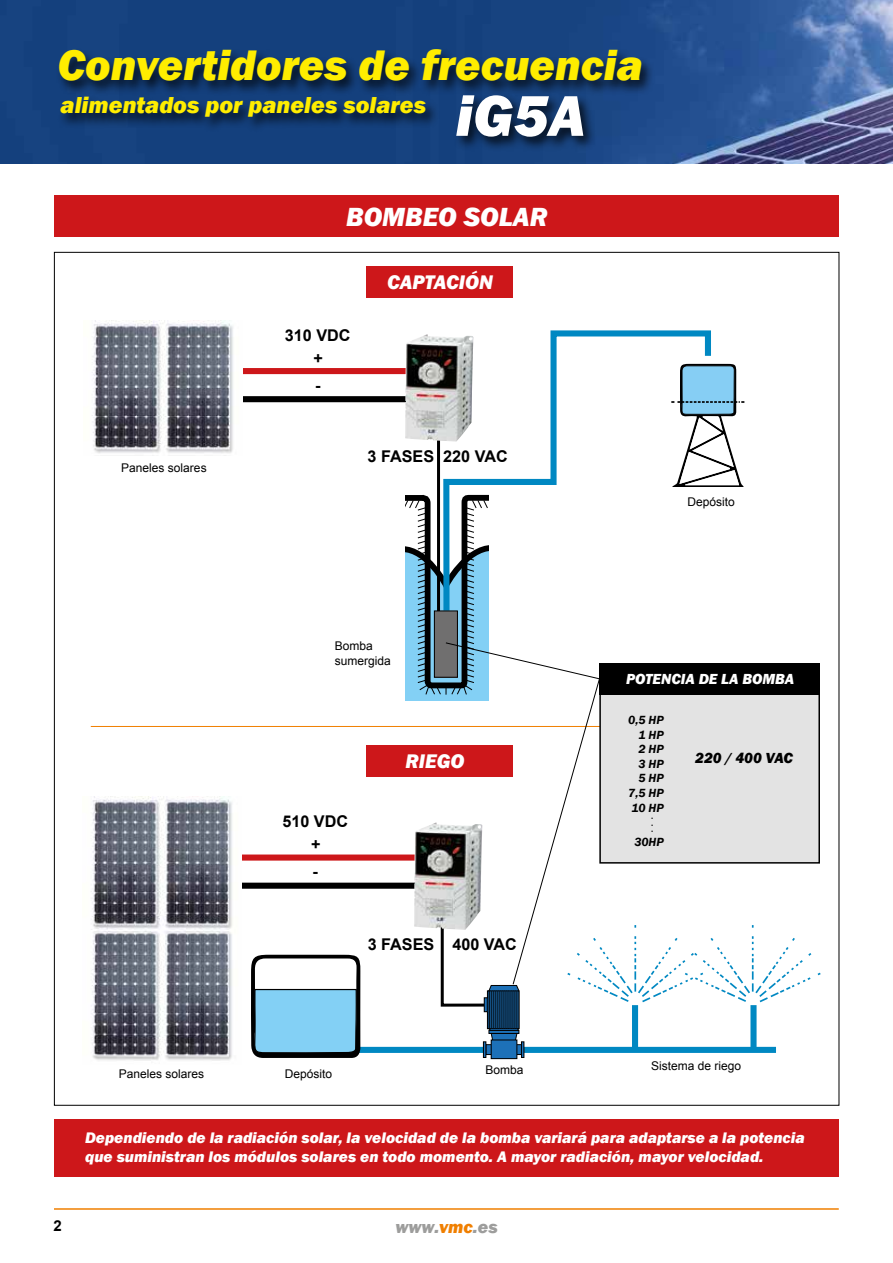
<style>
.page{position:relative;width:893px;height:1263px;background:#fff}
.page>*{position:absolute;margin:0;border:0;box-sizing:border-box;transform-origin:0 0}
.t1{font:italic 800 59.4px "Franklin Gothic";color:#fff}
.t2{font:italic 800 43.95px "Franklin Gothic";color:#ffed00}
.t3{font:italic 800 27px "Franklin Gothic";color:#fff}
.t4{font:italic 800 23.7px "Franklin Gothic";color:#ffed00}
.t5{font:italic 800 20.25px "Franklin Gothic";color:#fff}
.t6{font:italic 800 18px "Franklin Gothic";color:#9d9d9c}
.t7{font:700 16.2px/23.1px "Arial";color:#000;text-align:center}
.t8{font:italic 800 15.75px/18.9px "Franklin Gothic";color:#fff}
.t9{font:italic 800 15px "Franklin Gothic";color:#fff}
.t10{font:italic 800 15px "Franklin Gothic";color:#000}
.t11{font:700 15px "Arial";color:#000}
.t12{font:italic 600 12.15px/14.5px "Franklin Gothic";color:#000;text-align:right}
.t13{font:12.15px "Arial";color:#000}
.t14{font:12px/14.4px "Arial";color:#000}
.s1{color:#f07f00}
</style>
<div class="page">
<img style="left:0;top:0;width:893px;height:163px">
<div style="left:223px;top:368px;width:206px;height:6px;background:#cd171a"></div>
<div style="left:223px;top:396px;width:206px;height:6px;background:#000"></div>
<svg style="left:443px;top:330px;width:271px;height:162px"></svg>
<img style="left:92px;top:320px;width:151px;height:133px">
<div style="left:211px;top:854px;width:229px;height:6px;background:#cd171a"></div>
<div style="left:211px;top:883px;width:229px;height:6px;background:#000"></div>
<hr style="left:54px;top:1208px;width:785px;height:2px;background:#f07f00">
<hr style="left:91px;top:726px;width:701px;height:1px;background:#f07f00">
<div style="left:56px;top:48px;width:599px;height:48px;background:#000;opacity:.75"></div>
<div style="left:57px;top:95px;width:383px;height:37px;background:#000;opacity:.75"></div>
<div style="left:453px;top:93px;width:144px;height:59px;background:#000;opacity:.75"></div>
<hr style="left:437px;top:434px;width:3px;height:178px;background:#000">
<div style="left:54px;top:196px;width:784px;height:41px;background:#cd171a"></div>
<div style="left:366px;top:267px;width:147px;height:31px;background:#cd171a"></div>
<div style="left:366px;top:745px;width:147px;height:32px;background:#cd171a"></div>
<div style="left:54px;top:1120px;width:785px;height:57px;background:#cd171a"></div>
<img style="left:405px;top:334px;width:69px;height:107px">
<svg style="left:671px;top:364px;width:74px;height:122px"></svg>
<div style="left:345px;top:1047px;width:431px;height:6px;background:#0088c2"></div>
<svg style="left:487px;top:1046px;width:33px;height:7px"></svg>
<div style="left:485px;top:1044px;width:37px;height:11px;border:1px solid #000"></div>
<div style="left:491px;top:1040px;width:26px;height:18px;background:#1d71b8"></div>
<div style="left:491px;top:1039px;width:26px;height:20px;border:1px solid #000"></div>
<div style="left:483px;top:1041px;width:3px;height:17px;border:1px solid #000"></div>
<div style="left:521px;top:1041px;width:3px;height:17px;border:1px solid #000"></div>
<div style="left:632px;top:1005px;width:6px;height:45px;background:#0088c2"></div>
<div style="left:750px;top:1005px;width:7px;height:45px;background:#0088c2"></div>
<img style="left:91px;top:797px;width:151px;height:264px">
<svg style="left:251px;top:955px;width:109px;height:103px"></svg>
<svg style="left:405px;top:492px;width:416px;height:551px"></svg>
<h2 class="t2" style="left:57px;top:37px;width:587px">Convertidores de frecuencia</h2>
<h3 class="t4" style="left:61px;top:90px;width:367px">alimentados por paneles solares</h3>
<h1 class="t1" style="left:456px;top:77px;width:132px">iG5A</h1>
<h3 class="t3" style="left:346px;top:199px;width:203px">BOMBEO SOLAR</h3>
<p class="t14" style="left:121px;top:461px;width:87px">Paneles solares</p>
<p class="t14" style="left:119px;top:1067px;width:87px">Paneles solares</p>
<p class="t7" style="left:285px;top:324px;width:67px">310 VDC +</p>
<p class="t7" style="left:315px;top:374px;width:7px">-</p>
<p class="t5" style="left:387px;top:269px;width:107px">CAPTACIÓN</p>
<p class="t7" style="left:368px;top:445px;width:142px">3 FASES 220 VAC</p>
<p class="t14" style="left:335px;top:639px;width:58px">Bomba sumergida</p>
<p class="t7" style="left:282px;top:810px;width:67px">510 VDC</p>
<p class="t7" style="left:311px;top:831px;width:11px;line-height:27px;text-align:left">+ -</p>
<p class="t5" style="left:405px;top:748px;width:60px">RIEGO</p>
<p class="t7" style="left:368px;top:933px;width:151px">3 FASES 400 VAC</p>
<p class="t14" style="left:688px;top:494px;width:49px">Depósito</p>
<p class="t9" style="left:626px;top:669px;width:170px">POTENCIA DE LA BOMBA</p>
<p class="t12" style="left:628px;top:713px;width:37px">0,5 HP<br>1 HP<br>2 HP<br>3 HP<br>5 HP<br>7,5 HP<br>10 HP</p>
<p class="t12" style="left:634px;top:834px;width:31px">30HP</p>
<p class="t13" style="left:640px;top:833px;width:18px;rotate:-90deg">. . .</p>
<p class="t10" style="left:695px;top:748px;width:99px">220 / 400 VAC</p>
<p class="t14" style="left:285px;top:1067px;width:49px">Depósito</p>
<p class="t14" style="left:486px;top:1062px;width:40px">Bomba</p>
<p class="t14" style="left:651px;top:1059px;width:92px">Sistema de riego</p>
<p class="t8" style="left:85px;top:1128px;width:721px">Dependiendo de la radiación solar, la velocidad de la bomba variará para adaptarse a la potencia que suministran los módulos solares en todo momento. A mayor radiación, mayor velocidad.</p>
<p class="t11" style="left:54px;top:1216px;width:10px">2</p>
<p class="t6" style="left:395px;top:1215px;width:104px">www.<span class="s1">vmc</span>.es</p>
</div>
